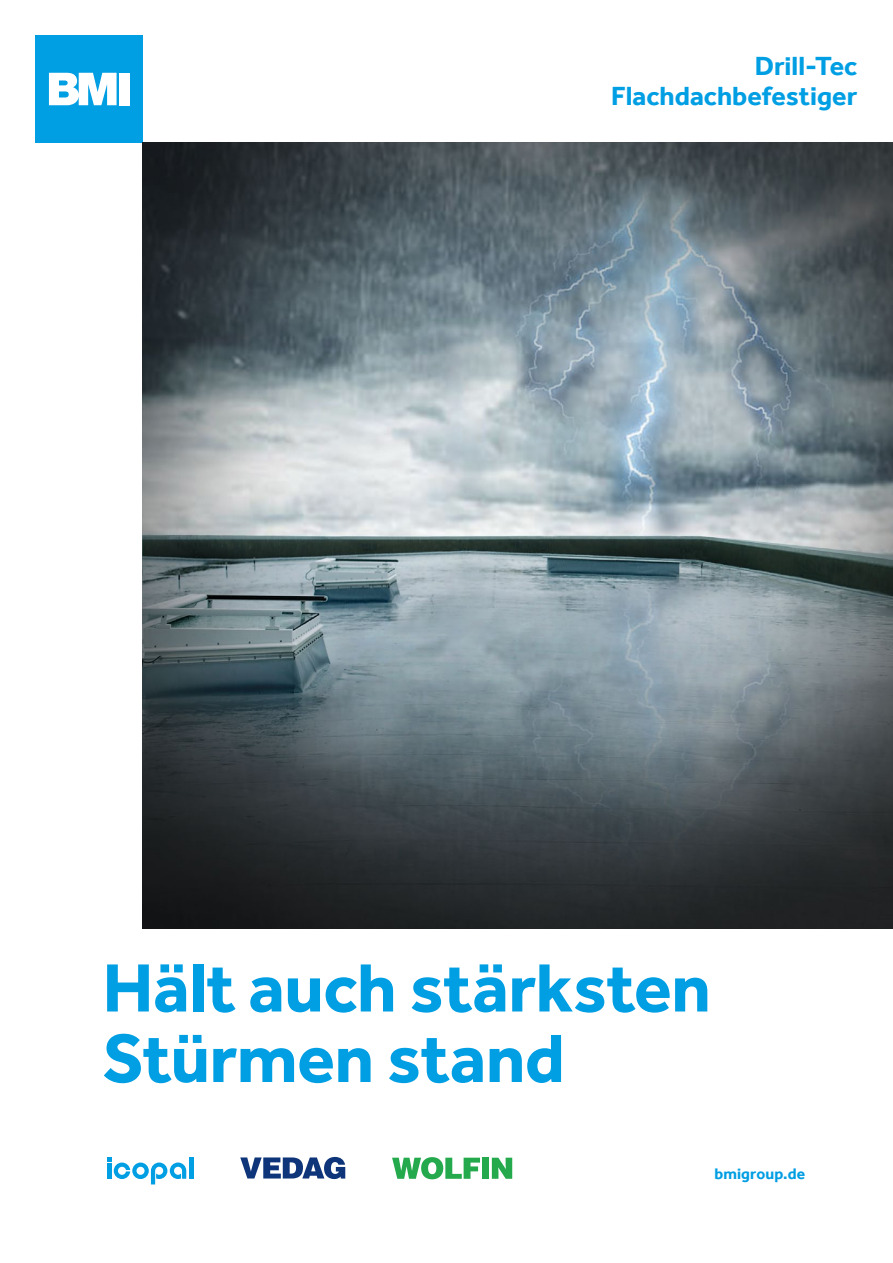
<style>
.page{position:relative;width:893px;height:1263px;background:#fff}
.page>*{position:absolute;margin:0;border:0;box-sizing:border-box;transform-origin:0 0}
.t1{font:700 70.5px/70.5px "Effra";letter-spacing:-.005em;color:#009ee3}
.t2{font:700 27px/30px "Effra";color:#009ee3;text-align:right}
.t3{font:700 15.75px "Effra";letter-spacing:.005em;color:#009ee3}
</style>
<div class="page">
<div style="left:36px;top:36px;width:107px;height:107px;background:#009ee3"></div>
<svg style="left:49px;top:73px;width:68px;height:32px;background:#d1edf9"></svg>
<div style="left:120px;top:73px;width:10px;height:32px;background:#fff"></div>
<img style="left:143px;top:143px;width:750px;height:786px">
<svg style="left:392px;top:1157px;width:88px;height:22px"></svg>
<div style="left:482px;top:1158px;width:7px;height:21px;background:#24a94d"></div>
<svg style="left:492px;top:1158px;width:20px;height:21px"></svg>
<svg style="left:240px;top:1157px;width:105px;height:22px"></svg>
<hr style="left:189px;top:1158px;width:4px;height:21px;background:#009ee3">
<svg style="left:107px;top:1158px;width:79px;height:26px"></svg>
<p class="t2" style="left:611px;top:51px;width:247px">Drill-Tec<br>Flachdachbefestiger</p>
<p class="t1" style="left:103px;top:952px;width:610px">Hält auch stärksten<br>Stürmen stand</p>
<p class="t3" style="left:714px;top:1164px;width:92px">bmigroup.de</p>
</div>
